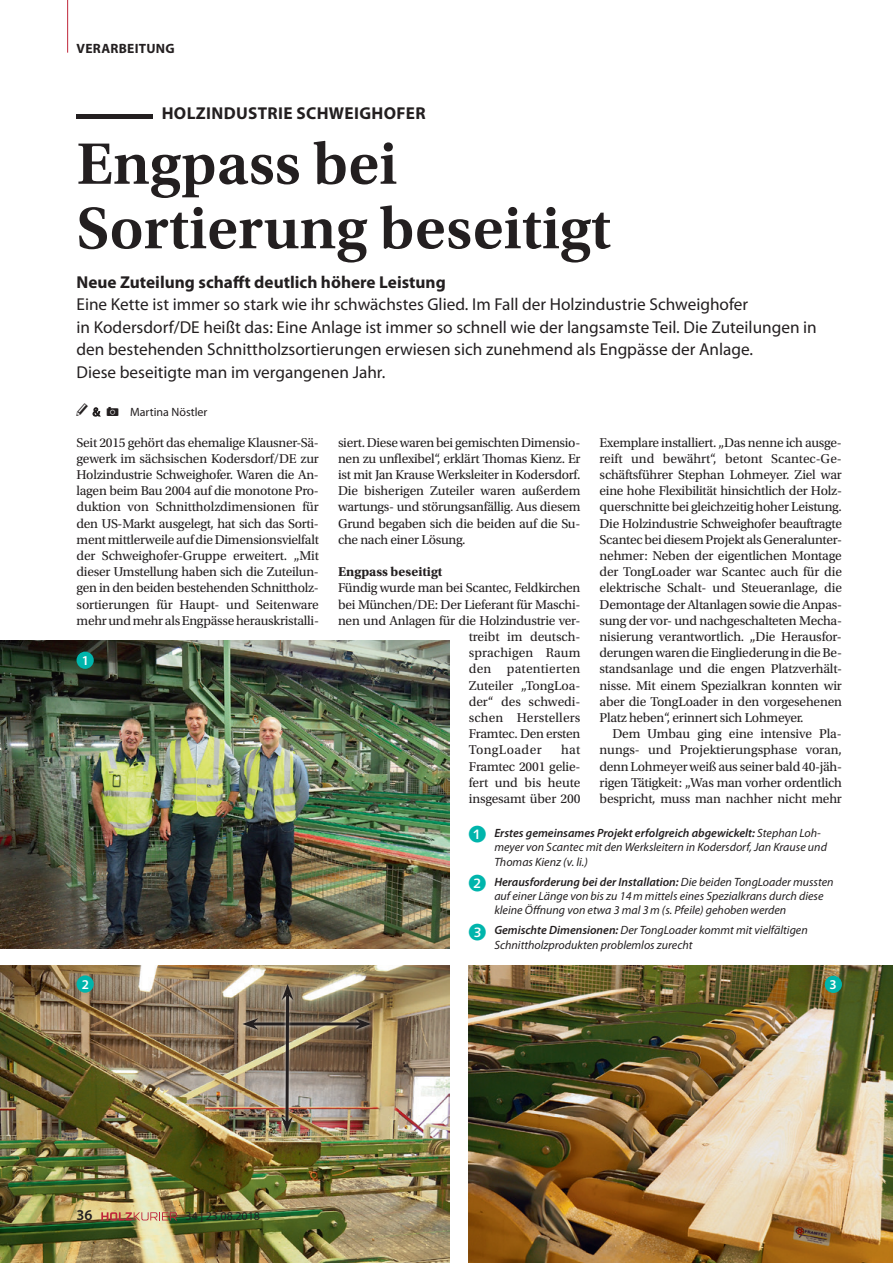
<style>
.page{position:relative;width:893px;height:1263px;background:#fff}
.page>*{position:absolute;margin:0;border:0;box-sizing:border-box;transform-origin:0 0}
.t1{font:600 61.5px/64.5px "Utopia Std";color:#231f20}
.t2{font:17.25px/22.5px "Myriad Pro";color:#231f20}
.t3{font:700 17.25px "Myriad Pro";color:#231f20}
.t4{font:700 17.25px "Myriad Pro";letter-spacing:.02em;color:#231f20}
.t5{font:600 15px "Myriad Pro";color:#231f20}
.t6{font:13.5px/16.2px "Utopia Std";letter-spacing:-.02em;color:#231f20;text-align:justify}
.t7{font:700 13.5px "Utopia Std";color:#231f20}
.t8{font:13.5px "Utopia Std";letter-spacing:.01em;color:#231f20}
.t9{font:13.5px "Utopia Std";letter-spacing:.015em;color:#231f20}
.t10{font:13.5px "Utopia Std";letter-spacing:.005em;color:#231f20}
.t11{font:700 13.5px "Myriad Pro";letter-spacing:.02em;color:#231f20}
.t12{font:13.5px "Utopia Std";letter-spacing:.025em;color:#231f20}
.t13{font:600 13.5px "Myriad Pro";color:#fff}
.t14{font:italic 12px/14.4px "Myriad Pro";color:#231f20}
.t15{font:12px "Myriad Pro";color:#231f20}
.s1{font-family:"Galileo Press Callout";font-style:normal;font-size:17.25px;color:#00b5ac}
.s2{font-weight:600}
</style>
<div class="page">
<img style="left:0;top:641px;width:450px;height:308px">
<img style="left:0;top:965px;width:450px;height:298px">
<img style="left:469px;top:965px;width:424px;height:298px">
<div style="left:77px;top:652px;width:17px;height:17px;background:#00b5ac;border-radius:50%"></div>
<div style="left:825px;top:976px;width:17px;height:17px;background:#00b5ac;border-radius:50%"></div>
<div style="left:77px;top:975px;width:17px;height:18px;background:#00b5ac;border-radius:50%"></div>
<div style="left:240px;top:1015px;width:134px;height:18px;background:#fff;opacity:.75"></div>
<hr style="left:253px;top:1022px;width:108px;height:3px;background:#231f20">
<svg style="left:242px;top:1018px;width:16px;height:12px"></svg>
<svg style="left:355px;top:1018px;width:16px;height:12px"></svg>
<img style="left:278px;top:981px;width:19px;height:154px">
<svg style="left:101px;top:1212px;width:76px;height:8px"></svg>
<hr style="left:67px;top:0;width:1px;height:53px;background:#bf263a">
<svg style="left:92px;top:407px;width:9px;height:10px"></svg>
<p class="t11" style="left:77px;top:39px;width:60px">Verarbeitung</p>
<p class="t4" style="left:162px;top:102px;width:265px">HOLZINDUSTRIE SCHWEIGHOFER</p>
<h1 class="t1" style="left:77px;top:132px;width:536px">Engpass bei<br>Sortierung beseitigt</h1>
<p class="t3" style="left:77px;top:271px;width:371px">Neue Zuteilung schafft deutlich höhere Leistung</p>
<p class="t2" style="left:77px;top:293px;width:742px">Eine Kette ist immer so stark wie ihr schwächstes Glied. Im Fall der Holzindustrie Schweighofer<br>in Kodersdorf/DE heißt das: Eine Anlage ist immer so schnell wie der langsamste Teil. Die Zuteilungen in den bestehenden Schnittholzsortierungen erwiesen sich zunehmend als Engpässe der Anlage.<br>Diese beseitigte man im vergangenen Jahr.</p>
<p class="t15" style="left:130px;top:405px;width:79px">Martina Nöstler</p>
<p class="t6" style="left:77px;top:434px;width:244px">Seit 2015 gehört das ehemalige Klausner-Sä&shy;gewerk im sächsischen Kodersdorf/DE zur Holzindustrie Schweighofer. Waren die An&shy;lagen beim Bau 2004 auf die monotone Pro&shy;duktion von Schnittholzdimensionen für den US-Markt ausgelegt, hat sich das Sorti&shy;ment mittlerweile auf die Dimensionsvielfalt der Schweighofer-Gruppe erweitert. „Mit dieser Umstellung haben sich die Zuteilun&shy;gen in den beiden bestehenden Schnittholz&shy;sortierungen für Haupt- und Seitenware mehr und mehr als Engpässe herauskristalli-</p>
<p class="t6" style="left:338px;top:434px;width:244px">siert. Diese waren bei gemischten Dimensio&shy;nen zu unflexibel“, erklärt Thomas Kienz. Er ist mit Jan Krause Werksleiter in Kodersdorf.<br>Die bisherigen Zuteiler waren außerdem wartungs- und störungsanfällig. Aus diesem Grund begaben sich die beiden auf die Su&shy;che nach einer Lösung.</p>
<p class="t6" style="left:600px;top:434px;width:244px">Exemplare installiert. „Das nenne ich ausge&shy;reift und bewährt“, betont Scantec-Ge&shy;schäftsführer Stephan Lohmeyer. Ziel war eine hohe Flexibilität hinsichtlich der Holz&shy;querschnitte bei gleichzeitig hoher Leistung.<br>Die Holzindustrie Schweighofer beauftragte Scantec bei diesem Projekt als Generalunter&shy;nehmer: Neben der eigentlichen Montage der TongLoader war Scantec auch für die elektrische Schalt- und Steueranlage, die Demontage der Altanlagen sowie die Anpas&shy;sung der vor- und nachgeschalteten Mecha&shy;nisierung verantwortlich. „Die Herausfor&shy;derungen waren die Eingliederung in die Be&shy;standsanlage und die engen Platzverhält&shy;nisse. Mit einem Spezialkran konnten wir aber die TongLoader in den vorgesehenen Platz heben“, erinnert sich Lohmeyer.</p>
<p class="t6" style="left:600px;top:726px;width:244px;text-indent:13px">Dem Umbau ging eine intensive Pla&shy;nungs- und Projektierungsphase voran, denn Lohmeyer weiß aus seiner bald 40-jäh&shy;rigen Tätigkeit: „Was man vorher ordentlich bespricht, muss man nachher nicht mehr</p>
<p class="t7" style="left:338px;top:564px;width:106px">Engpass beseitigt</p>
<p class="t6" style="left:338px;top:580px;width:244px">Fündig wurde man bei Scantec, Feldkirchen</p>
<p class="t6" style="left:338px;top:596px;width:244px">bei München/DE: Der Lieferant für Maschi-</p>
<p class="t6" style="left:338px;top:612px;width:244px">nen und Anlagen für die Holzindustrie ver-</p>
<p class="t6" style="left:469px;top:629px;width:113px">treibt im deutsch-</p>
<p class="t10" style="left:469px;top:645px;width:113px">sprachigen Raum</p>
<p class="t9" style="left:469px;top:662px;width:113px">den patentierten</p>
<p class="t6" style="left:469px;top:677px;width:113px">Zuteiler „TongLoa-</p>
<p class="t6" style="left:469px;top:693px;width:113px">der“ des schwedi-</p>
<p class="t8" style="left:469px;top:710px;width:113px">schen Herstellers</p>
<p class="t6" style="left:469px;top:726px;width:113px">Framtec. Den ersten</p>
<p class="t12" style="left:469px;top:743px;width:74px">TongLoader</p>
<p class="t13" style="left:82px;top:652px;width:9px">1</p>
<p class="t6" style="left:469px;top:742px;width:113px;text-indent:92px">hat Framtec 2001 gelie&shy;fert und bis heute insgesamt über 200</p>
<p class="t14" style="left:494px;top:825px;width:334px;text-indent:-26px"><span class="s1">1</span> <span class="s2">Erstes gemeinsames Projekt erfolgreich abgewickelt:</span> Stephan Loh&shy;meyer von Scantec mit den Werksleitern in Kodersdorf, Jan Krause und<br>Thomas Kienz (v. li.)</p>
<p class="t14" style="left:494px;top:874px;width:341px;text-indent:-26px"><span class="s1">2</span> <span class="s2">Herausforderung bei der Installation:</span> Die beiden TongLoader mussten auf einer Länge von bis zu 14m mittels eines Spezialkrans durch diese kleine Öffnung von etwa 3 mal 3m (s. Pfeile) gehoben werden</p>
<p class="t14" style="left:494px;top:923px;width:315px;text-indent:-26px"><span class="s1">3</span> <span class="s2">Gemischte Dimensionen:</span> Der TongLoader kommt mit vielfältigen<br>Schnittholzprodukten problemlos zurecht</p>
<p class="t13" style="left:82px;top:976px;width:9px">2</p>
<p class="t13" style="left:829px;top:976px;width:9px">3</p>
<p class="t5" style="left:77px;top:1206px;width:18px">36</p>
<p class="t15" style="left:186px;top:1209px;width:76px">34 | 23.08.2018</p>
</div>
